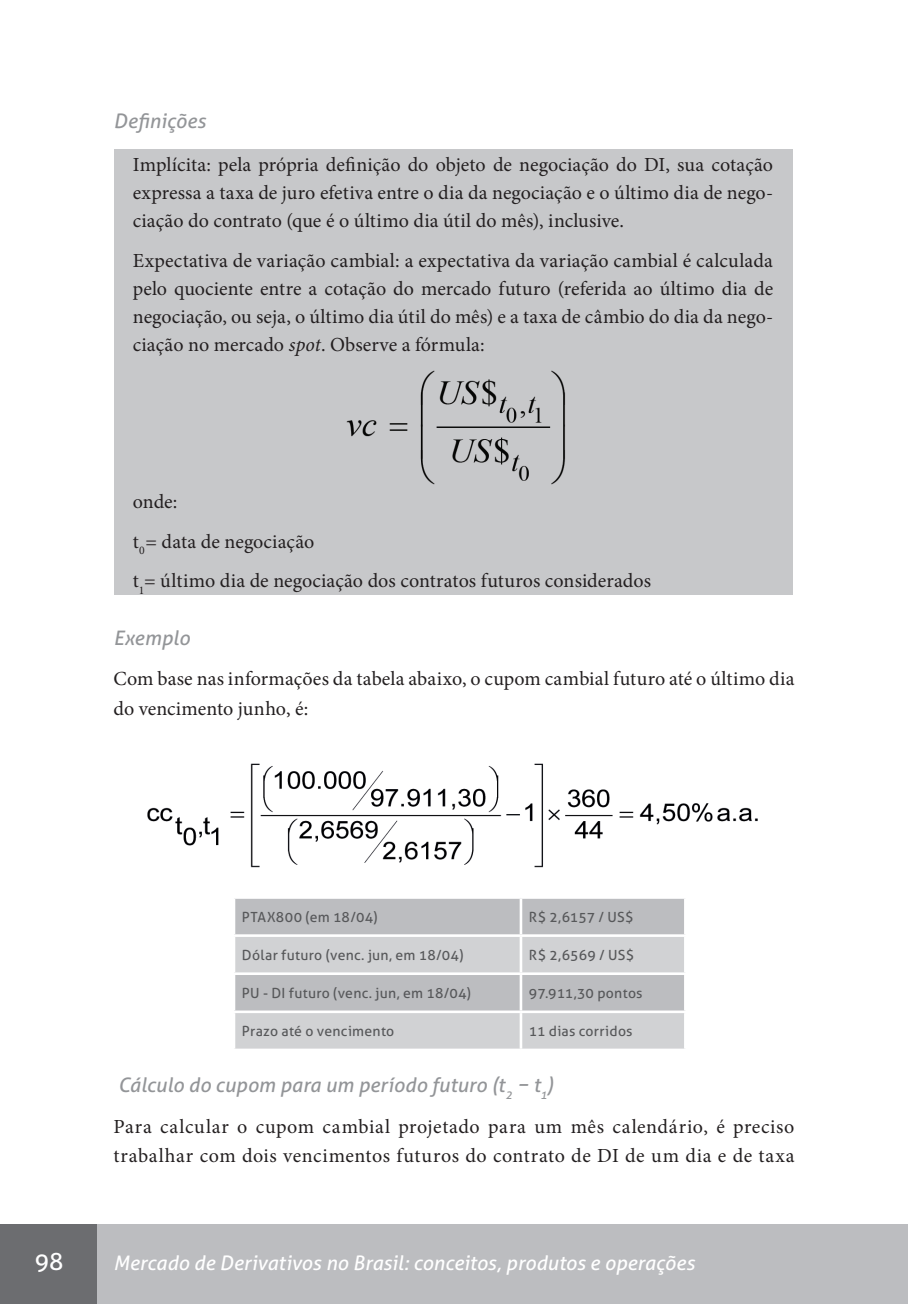
<style>
.page{position:relative;width:908px;height:1304px;background:#fff}
.page>*{position:absolute;margin:0;border:0;box-sizing:border-box;transform-origin:0 0}
.t1{font:24px "Aller";color:#fff}
.t2{font:20px/28px "Minion Pro";letter-spacing:.01em;color:#231f20;text-align:justify}
.t3{font:20px/29.4px "Minion Pro";letter-spacing:.03em;color:#231f20}
.t4{font:italic 20px "Aller";letter-spacing:.005em;color:#fff}
.t5{font:italic 20px "Aller";letter-spacing:.005em;color:#939598}
.t6{font:14px "Aller";letter-spacing:.02em;color:#57585a}
.s1{font-style:italic}
</style>
<div class="page">
<div style="left:0;top:1225px;width:907px;height:79px;background:#bcbdc0"></div>
<div style="left:0;top:1225px;width:96px;height:79px;background:#6c6d70"></div>
<div style="left:113px;top:149px;width:679px;height:446px;background:#c7c8ca"></div>
<div style="left:235px;top:899px;width:448px;height:35px;background:#bcbdc0"></div>
<svg style="left:235px;top:937px;width:448px;height:112px;background:#cacbcd"></svg>
<hr style="left:519px;top:899px;width:3px;height:35px;background:#fff">
<hr style="left:519px;top:937px;width:3px;height:35px;background:#fff">
<hr style="left:232px;top:972px;width:288px;height:3px;background:#fff">
<hr style="left:520px;top:972px;width:166px;height:3px;background:#fff">
<hr style="left:519px;top:975px;width:3px;height:35px;background:#fff">
<hr style="left:232px;top:1010px;width:288px;height:3px;background:#fff">
<hr style="left:520px;top:1010px;width:166px;height:3px;background:#fff">
<hr style="left:519px;top:1013px;width:3px;height:36px;background:#fff">
<img style="left:346px;top:370px;width:220px;height:115px">
<img style="left:147px;top:763px;width:611px;height:105px">
<p class="t5" style="left:113px;top:109px;width:94px">Definições</p>
<p class="t2" style="left:133px;top:151px;width:641px">Implícita: pela própria definição do objeto de negociação do DI, sua cotação expressa a taxa de juro efetiva entre o dia da negociação e o último dia de nego&shy;ciação do contrato (que é o último dia útil do mês), inclusive.</p>
<p class="t2" style="left:133px;top:247px;width:641px">Expectativa de variação cambial: a expectativa da variação cambial é calculada pelo quociente entre a cotação do mercado futuro (referida ao último dia de negociação, ou seja, o último dia útil do mês) e a taxa de câmbio do dia da nego&shy;ciação no mercado <span class="s1">spot</span>. Observe a fórmula:</p>
<p class="t2" style="left:133px;top:482px;width:519px;line-height:39.4px;text-align:left">onde:<br>t<sub>0</sub>= data de negociação<br>t<sub>1</sub>= último dia de negociação dos contratos futuros considerados</p>
<p class="t5" style="left:113px;top:625px;width:78px">Exemplo</p>
<p class="t2" style="left:113px;top:664px;width:682px;line-height:29.4px">Com base nas informações da tabela abaixo, o cupom cambial futuro até o último dia do vencimento junho, é:</p>
<p class="t6" style="left:242px;top:908px;width:137px">PTAX800 (em 18/04)</p>
<p class="t6" style="left:528px;top:908px;width:106px">R$ 2,6157 / US$</p>
<p class="t6" style="left:242px;top:946px;width:223px">Dólar futuro (venc. jun, em 18/04)</p>
<p class="t6" style="left:528px;top:946px;width:107px">R$ 2,6569 / US$</p>
<p class="t6" style="left:242px;top:984px;width:230px">PU - DI futuro (venc. jun, em 18/04)</p>
<p class="t6" style="left:528px;top:984px;width:115px">97.911,30 pontos</p>
<p class="t6" style="left:242px;top:1023px;width:154px">Prazo até o vencimento</p>
<p class="t6" style="left:528px;top:1023px;width:105px">11 dias corridos</p>
<p class="t5" style="left:118px;top:1073px;width:437px">Cálculo do cupom para um período futuro (t<sub>2</sub> − t<sub>1</sub>)</p>
<p class="t3" style="left:113px;top:1112px;width:682px">Para calcular o cupom cambial projetado para um mês calendário, é preciso trabalhar com dois vencimentos futuros do contrato de DI de um dia e de taxa</p>
<p class="t1" style="left:35px;top:1247px;width:30px">98</p>
<p class="t4" style="left:113px;top:1251px;width:582px">Mercado de Derivativos no Brasil: conceitos, produtos e operações</p>
</div>
